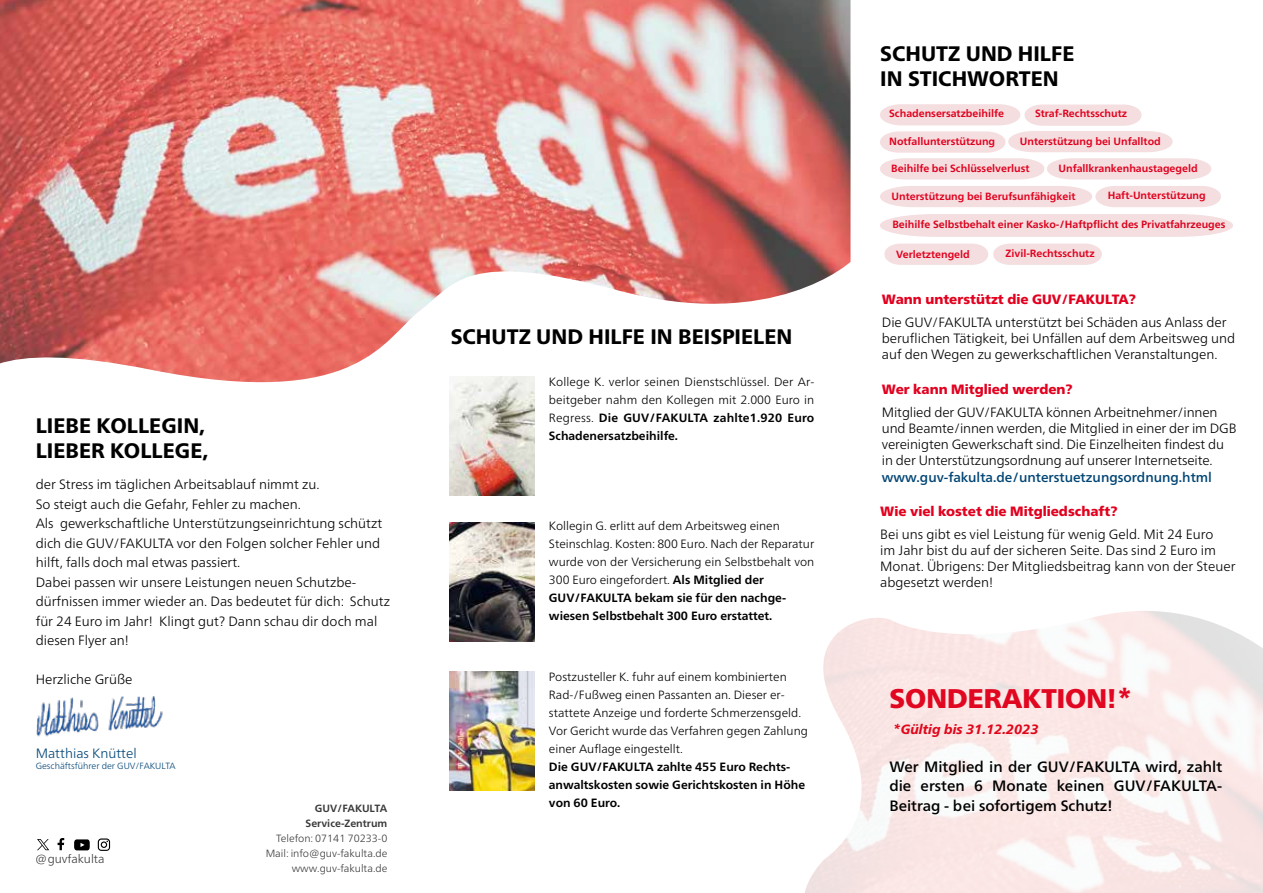
<style>
.page{position:relative;width:1263px;height:893px;background:#fff}
.page>*{position:absolute;margin:0;border:0;box-sizing:border-box;transform-origin:0 0}
.t1{font:900 27px "Frutiger Neue LTW1 G";color:#e10721}
.t2{font:800 21px/25.2px "Frutiger Neue LTW1 G";color:#000}
.t3{font:500 15px/19.5px "Frutiger Neue LTW1 G";color:#000;text-align:justify}
.t4{font:300 13.5px/19.5px "Frutiger Neue LTW1 G";color:#000}
.t5{font:900 13.5px "Frutiger Neue LTW1 G";color:#e2001f}
.t6{font:500 13.5px "Frutiger Neue LTW1 G";color:#004574}
.t7{font:italic 800 13.5px "Frutiger Neue LTW1 G";color:#e0071c}
.t8{font:300 13.5px "Frutiger Neue LTW1 G";color:#004577}
.t9{font:300 12px/18px "Frutiger Neue LTW1 G";color:#000}
.t10{font:700 12px/18px "Frutiger Neue LTW1 G";color:#000}
.t11{font:700 10.5px "Frutiger Neue LTW1 G";color:#e1001d}
.t12{font:300 10.5px/15px "Frutiger Neue LTW1 G";color:#000;text-align:right}
.t13{font:700 10.5px/15px "Frutiger Neue LTW1 G";color:#000;text-align:right}
.t14{font:300 9px "Frutiger Neue LTW1 G";color:#004577}
.s1{font-weight:700}
</style>
<div class="page">
<svg style="left:805px;top:611px;width:458px;height:282px;fill:#fae8e6"></svg>
<img style="left:449px;top:522px;width:86px;height:119px">
<img style="left:449px;top:411px;width:86px;height:84px">
<img style="left:0;top:0;width:850px;height:411px">
<svg style="left:880px;top:186px;width:341px;height:21px;background:#f4e0e2"></svg>
<svg style="left:880px;top:104px;width:331px;height:76px"></svg>
<svg style="left:884px;top:244px;width:218px;height:21px;background:#f4e1e2"></svg>
<svg style="left:880px;top:214px;width:353px;height:23px;background:#f4e0e2"></svg>
<svg style="left:58px;top:838px;width:6px;height:12px"></svg>
<svg style="left:74px;top:839px;width:16px;height:11px"></svg>
<svg style="left:98px;top:838px;width:12px;height:13px"></svg>
<svg style="left:37px;top:839px;width:12px;height:11px"></svg>
<img style="left:36px;top:696px;width:127px;height:41px">
<img style="left:449px;top:671px;width:86px;height:119px">
<h2 class="t2" style="left:36px;top:411px;width:174px">LIEBE KOLLEGIN,<br>LIEBER KOLLEGE,</h2>
<p class="t4" style="left:36px;top:474px;width:356px">der Stress im täglichen Arbeitsablauf nimmt zu.<br>So steigt auch die Gefahr, Fehler zu machen.<br>Als gewerkschaftliche Unterstützungseinrichtung schützt dich die GUV/FAKULTA vor den Folgen solcher Fehler und hilft, falls doch mal etwas passiert.<br>Dabei passen wir unsere Leistungen neuen Schutzbe&shy;dürfnissen immer wieder an. Das bedeutet für dich: Schutz für 24 Euro im Jahr! Klingt gut? Dann schau dir doch mal diesen Flyer an!</p>
<p class="t4" style="left:36px;top:669px;width:98px">Herzliche Grüße</p>
<p class="t8" style="left:36px;top:743px;width:103px">Matthias Knüttel</p>
<p class="t14" style="left:36px;top:759px;width:141px">Geschäftsführer der GUV/FAKULTA</p>
<p class="t9" style="left:36px;top:849px;width:71px">@guvfakulta</p>
<p class="t13" style="left:306px;top:800px;width:83px">GUV/FAKULTA<br>Service-Zentrum</p>
<p class="t12" style="left:266px;top:830px;width:123px">Telefon: 07141 70233-0<br>Mail: info@guv-fakulta.de www.guv-fakulta.de</p>
<h2 class="t2" style="left:880px;top:39px;width:196px">SCHUTZ UND HILFE<br>IN STICHWORTEN</h2>
<p class="t11" style="left:889px;top:106px;width:116px">Schadensersatzbeihilfe</p>
<p class="t11" style="left:1035px;top:106px;width:93px">Straf-Rechtsschutz</p>
<p class="t11" style="left:889px;top:133px;width:108px">Notfallunterstützung</p>
<p class="t11" style="left:1020px;top:134px;width:142px">Unterstützung bei Unfalltod</p>
<p class="t11" style="left:891px;top:161px;width:140px">Beihilfe bei Schlüsselverlust</p>
<p class="t11" style="left:1058px;top:161px;width:141px">Unfallkrankenhaustagegeld</p>
<p class="t11" style="left:892px;top:189px;width:185px">Unterstützung bei Berufsunfähigkeit</p>
<p class="t11" style="left:1108px;top:188px;width:100px">Haft-Unterstützung</p>
<p class="t11" style="left:892px;top:217px;width:335px">Beihilfe Selbstbehalt einer Kasko-/Haftpflicht des Privatfahrzeuges</p>
<h2 class="t2" style="left:451px;top:323px;width:343px">SCHUTZ UND HILFE IN BEISPIELEN</h2>
<p class="t9" style="left:549px;top:372px;width:267px;text-align:justify">Kollege K. verlor seinen Dienstschlüssel. Der Ar&shy;beitgeber nahm den Kollegen mit 2.000 Euro in Regress. <span class="s1">Die GUV/FAKULTA zahlte1.920 Euro Schadenersatzbeihilfe.</span></p>
<p class="t9" style="left:549px;top:515px;width:267px">Kollegin G. erlitt auf dem Arbeitsweg einen Steinschlag. Kosten: 800 Euro. Nach der Reparatur wurde von der Versicherung ein Selbstbehalt von 300 Euro eingefordert. <span class="s1">Als Mitglied der GUV/FAKULTA bekam sie für den nachge&shy;wiesen Selbstbehalt 300 Euro erstattet.</span></p>
<p class="t11" style="left:896px;top:246px;width:75px">Verletztengeld</p>
<p class="t11" style="left:1005px;top:245px;width:91px">Zivil-Rechtsschutz</p>
<p class="t5" style="left:882px;top:289px;width:256px">Wann unterstützt die GUV/FAKULTA?</p>
<p class="t4" style="left:882px;top:313px;width:355px;line-height:16.2px">Die GUV/FAKULTA unterstützt bei Schäden aus Anlass der beruflichen Tätigkeit, bei Unfällen auf dem Arbeitsweg und auf den Wegen zu gewerkschaftlichen Veranstaltungen.</p>
<p class="t5" style="left:882px;top:379px;width:192px">Wer kann Mitglied werden?</p>
<p class="t4" style="left:882px;top:403px;width:356px;line-height:16.2px">Mitglied der GUV/FAKULTA können Arbeitnehmer/innen und Beamte/innen werden, die Mitglied in einer der im DGB vereinigten Gewerkschaft sind. Die Einzelheiten findest du in der Unterstützungsordnung auf unserer Internetseite.</p>
<p class="t6" style="left:882px;top:467px;width:332px">www.guv-fakulta.de/unterstuetzungsordnung.html</p>
<p class="t5" style="left:880px;top:501px;width:239px">Wie viel kostet die Mitgliedschaft?</p>
<p class="t4" style="left:880px;top:525px;width:357px;line-height:16.2px">Bei uns gibt es viel Leistung für wenig Geld. Mit 24 Euro<br>im Jahr bist du auf der sicheren Seite. Das sind 2 Euro im Monat. Übrigens: Der Mitgliedsbeitrag kann von der Steuer abgesetzt werden!</p>
<p class="t9" style="left:549px;top:666px;width:260px">Postzusteller K. fuhr auf einem kombinierten Rad-/Fußweg einen Passanten an. Dieser er&shy;stattete Anzeige und forderte Schmerzensgeld.<br>Vor Gericht wurde das Verfahren gegen Zahlung einer Auflage eingestellt.</p>
<p class="t10" style="left:549px;top:756px;width:258px">Die GUV/FAKULTA zahlte 455 Euro Rechts&shy;anwaltskosten sowie Gerichtskosten in Höhe von 60 Euro.</p>
<p class="t3" style="left:889px;top:756px;width:334px">Wer Mitglied in der GUV/FAKULTA wird, zahlt die ersten 6 Monate keinen GUV/FAKULTA-Beitrag - bei sofortigem Schutz!</p>
<h1 class="t1" style="left:889px;top:679px;width:245px">SONDERAKTION!*</h1>
<p class="t7" style="left:893px;top:719px;width:147px">*Gültig bis 31.12.2023</p>
</div>
